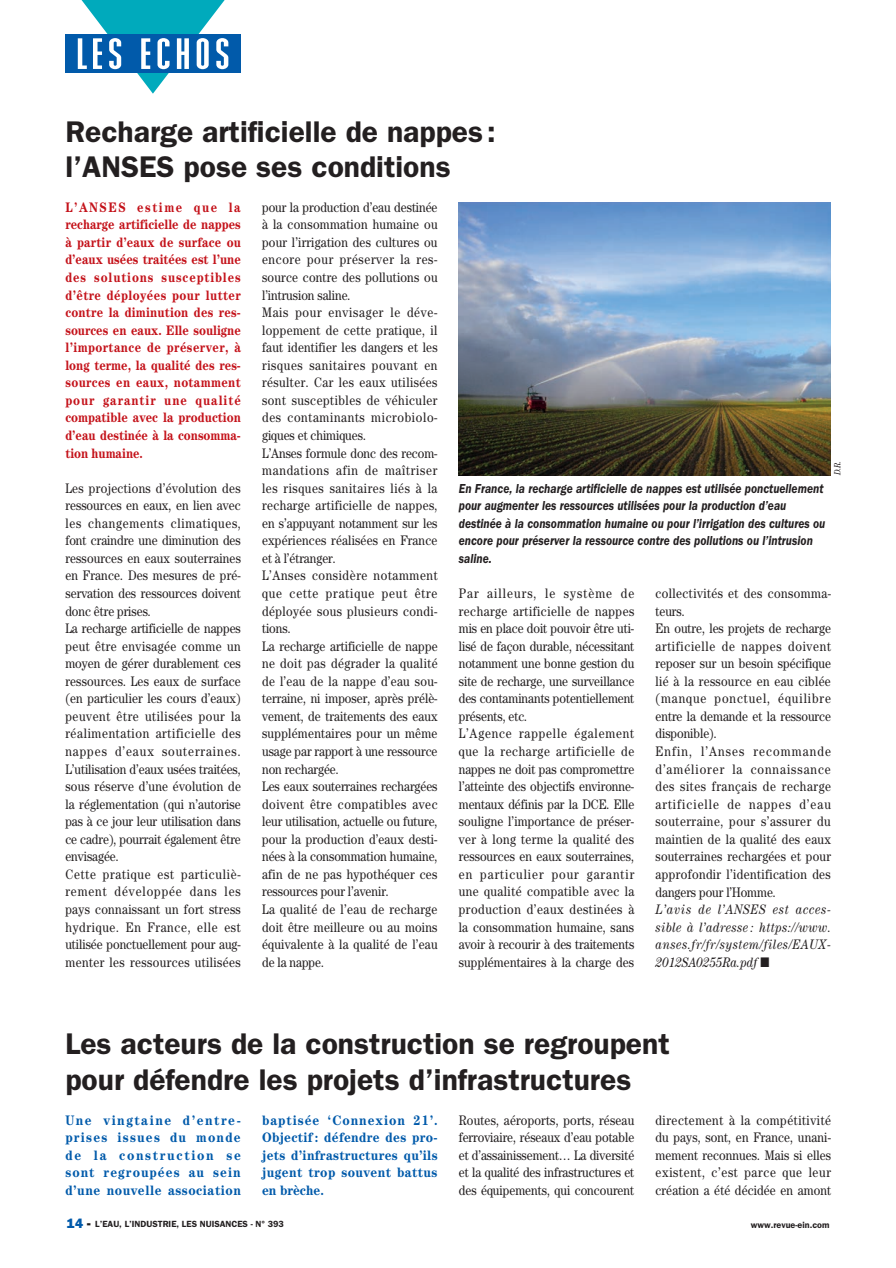
<style>
.page{position:relative;width:896px;height:1268px;background:#fff}
.page>*{position:absolute;margin:0;border:0;box-sizing:border-box;transform-origin:0 0}
.t1{font:600 30px/35.1px "ITC Franklin Gothic Std";color:#231f20}
.t2{font:13.8px/17.5px "Century Std";letter-spacing:.015em;color:#231f20;scale:.86 1}
.t3{font:700 13.8px/17.5px "Century Std";letter-spacing:-.005em;color:#c4121a;text-align:justify;scale:.85 1}
.t4{font:700 13.8px/17.5px "Century Std";letter-spacing:.035em;color:#015aaa;text-align:justify;scale:.9 1}
.t5{font:italic 13.8px/17.5px "Century Std";letter-spacing:.035em;color:#231f20;text-align:justify;scale:.86 1}
.t6{font:italic 600 13.5px/17.5px "ITC Franklin Gothic Std";color:#231f20;scale:.85 1}
.t7{font:600 9px "ITC Franklin Gothic Std";color:#231f20}
.t8{font:italic 9px "Century Std";color:#231f20;scale:.85 1}
.s1{font-family:"ITC Franklin Gothic Std Hvy";font-weight:400;font-size:13.5px;color:#015aaa}
.s2{font-family:"ITC Franklin Gothic Std Hvy";font-weight:400;font-size:13.5px}
</style>
<div class="page">
<svg style="left:65px;top:0;width:176px;height:94px"></svg>
<img style="left:459px;top:203px;width:372px;height:272px">
<h1 class="t1" style="left:65px;top:114px;width:432px">Recharge artificielle de nappes: l’ANSES pose ses conditions</h1>
<p class="t3" style="left:65px;top:198px;width:208px">L’ANSES estime que la recharge artificielle de nappes à partir d’eaux de surface ou d’eaux usées traitées est l’une des solutions susceptibles d’être déployées pour lutter contre la diminution des res&shy;sources en eaux. Elle souligne l’importance de préserver, à long terme, la qualité des res&shy;sources en eaux, notamment pour garantir une qualité compatible avec la production d’eau destinée à la consomma&shy;tion humaine.</p>
<p class="t2" style="left:65px;top:479px;width:206px">Les projections d’évolution des ressources en eaux, en lien avec les changements climatiques, font craindre une diminution des ressources en eaux souterraines en France. Des mesures de pré&shy;servation des ressources doivent donc être prises.<br>La recharge artificielle de nappes peut être envisagée comme un moyen de gérer durablement ces ressources. Les eaux de surface (en particulier les cours d’eaux) peuvent être utilisées pour la réalimentation artificielle des nappes d’eaux souterraines.<br>L’utilisation d’eaux usées traitées, sous réserve d’une évolution de la réglementation (qui n’autorise pas à ce jour leur utilisation dans ce cadre), pourrait également être envisagée.<br>Cette pratique est particuliè&shy;rement développée dans les pays connaissant un fort stress hydrique. En France, elle est utilisée ponctuellement pour aug&shy;menter les ressources utilisées</p>
<p class="t2" style="left:262px;top:198px;width:206px">pour la production d’eau destinée à la consommation humaine ou pour l’irrigation des cultures ou encore pour préserver la res&shy;source contre des pollutions ou l’intrusion saline.<br>Mais pour envisager le déve&shy;loppement de cette pratique, il faut identifier les dangers et les risques sanitaires pouvant en résulter. Car les eaux utilisées sont susceptibles de véhiculer des contaminants microbiolo&shy;giques et chimiques.<br>L’Anses formule donc des recom&shy;mandations afin de maîtriser les risques sanitaires liés à la recharge artificielle de nappes, en s’appuyant notamment sur les expériences réalisées en France et à l’étranger.<br>L’Anses considère notamment que cette pratique peut être déployée sous plusieurs condi&shy;tions.<br>La recharge artificielle de nappe ne doit pas dégrader la qualité de l’eau de la nappe d’eau sou&shy;terraine, ni imposer, après prélè&shy;vement, de traitements des eaux supplémentaires pour un même usage par rapport à une ressource non rechargée.<br>Les eaux souterraines rechargées doivent être compatibles avec leur utilisation, actuelle ou future, pour la production d’eaux desti&shy;nées à la consommation humaine, afin de ne pas hypothéquer ces ressources pour l’avenir.<br>La qualité de l’eau de recharge doit être meilleure ou au moins équivalente à la qualité de l’eau de la nappe.</p>
<p class="t6" style="left:459px;top:479px;width:433px">En France, la recharge artificielle de nappes est utilisée ponctuellement pour augmenter les ressources utilisées pour la production d’eau destinée à la consommation humaine ou pour l’irrigation des cultures ou encore pour préserver la ressource contre des pollutions ou l’intrusion saline.</p>
<p class="t8" style="left:832px;top:475px;width:19px;rotate:-90deg">D.R.</p>
<p class="t2" style="left:459px;top:584px;width:206px">Par ailleurs, le système de recharge artificielle de nappes mis en place doit pouvoir être uti&shy;lisé de façon durable, nécessitant notamment une bonne gestion du site de recharge, une surveillance des contaminants potentiellement présents, etc.<br>L’Agence rappelle également que la recharge artificielle de nappes ne doit pas compromettre l’atteinte des objectifs environne&shy;mentaux définis par la DCE. Elle souligne l’importance de préser&shy;ver à long terme la qualité des ressources en eaux souterraines, en particulier pour garantir une qualité compatible avec la production d’eaux destinées à la consommation humaine, sans avoir à recourir à des traitements supplémentaires à la charge des</p>
<p class="t2" style="left:655px;top:584px;width:206px">collectivités et des consomma&shy;teurs.<br>En outre, les projets de recharge artificielle de nappes doivent reposer sur un besoin spécifique lié à la ressource en eau ciblée (manque ponctuel, équilibre entre la demande et la ressource disponible).<br>Enfin, l’Anses recommande d’améliorer la connaissance des sites français de recharge artificielle de nappes d’eau souterraine, pour s’assurer du maintien de la qualité des eaux souterraines rechargées et pour approfondir l’identification des dangers pour l’Homme.</p>
<p class="t5" style="left:655px;top:900px;width:206px">L’avis de l’ANSES est acces&shy;sible à l’adresse : https://www. anses.fr/fr/system/files/EAUX-2012SA0255Ra.pdf ■</p>
<h1 class="t1" style="left:65px;top:1026px;width:606px">Les acteurs de la construction se regroupent pour défendre les projets d’infrastructures</h1>
<p class="t4" style="left:65px;top:1111px;width:197px">Une vingtaine d’entre&shy;prises issues du monde de la construction se sont regroupées au sein d’une nouvelle association</p>
<p class="t4" style="left:262px;top:1111px;width:196px">baptisée ‘Connexion 21’.<br>Objectif: défendre des pro&shy;jets d’infrastructures qu’ils jugent trop souvent battus en brèche.</p>
<p class="t2" style="left:459px;top:1111px;width:206px;text-align:justify">Routes, aéroports, ports, réseau ferroviaire, réseaux d’eau potable et d’assainissement… La diversité et la qualité des infrastructures et des équipements, qui concourent</p>
<p class="t2" style="left:655px;top:1111px;width:206px;text-align:justify">directement à la compétitivité du pays, sont, en France, unani&shy;mement reconnues. Mais si elles existent, c’est parce que leur création a été décidée en amont</p>
<p class="t7" style="left:67px;top:1218px;width:219px"><span class="s1">14</span> <span class="s2">-</span> L’EAU, L’INDUSTRIE, LES NUISANCES - N° 393</p>
<p class="t7" style="left:751px;top:1219px;width:80px">www.revue-ein.com</p>
</div>
